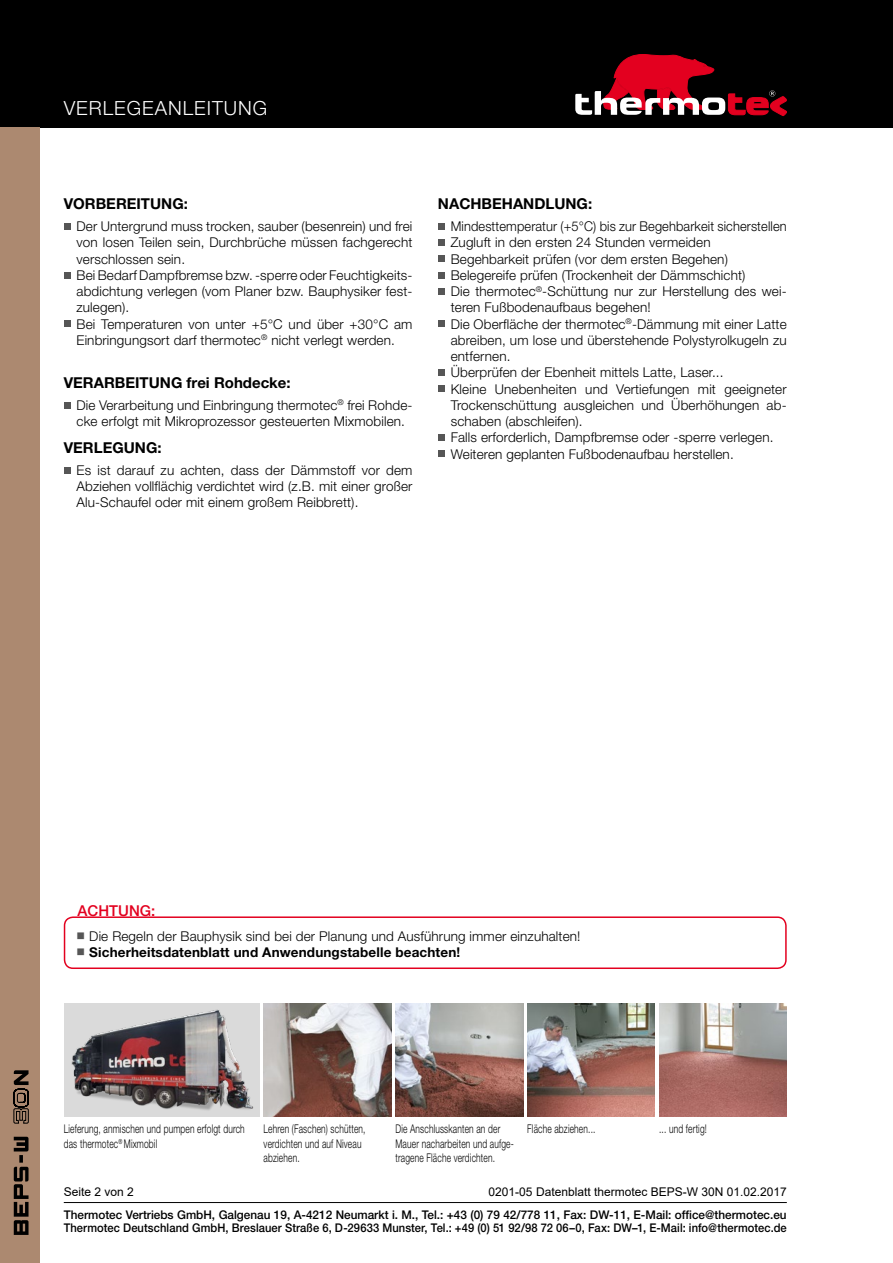
<style>
.page{position:relative;width:893px;height:1263px;background:#fff}
.page>*{position:absolute;margin:0;border:0;box-sizing:border-box;transform-origin:0 0}
.t1{font:300 19.5px "Helvetica Neue LT Pro";letter-spacing:.05em;color:#fff}
.t2{font:700 15px "Helvetica Neue LT Pro";color:#000}
.t3{font:500 15px "Helvetica Neue LT Pro";color:#e3001f}
.t4{font:300 13.5px/16.2px "Helvetica Neue LT Pro";letter-spacing:.01em;color:#000}
.t5{font:300 13.5px/16.2px "Helvetica Neue LT Pro";letter-spacing:.01em;color:#000;scale:.95 1}
.t6{font:700 13.5px "Helvetica Neue LT Pro";letter-spacing:.01em;color:#000}
.t7{font:500 12px/13.5px "Helvetica Neue LT Pro";color:#000}
.t8{font:300 12px/14.4px "Helvetica Neue LT Pro";letter-spacing:.02em;color:#000;scale:.7 1}
.t9{font:12px "Arial";color:#000}
</style>
<div class="page">
<div style="left:0;top:0;width:893px;height:128px;background:#000"></div>
<svg style="left:575px;top:54px;width:212px;height:62px"></svg>
<div style="left:0;top:128px;width:39px;height:1135px;background:#ac8970"></div>
<svg style="left:14px;top:1137px;width:15px;height:98px"></svg>
<svg style="left:13px;top:1070px;width:16px;height:54px"></svg>
<div style="left:64px;top:223px;width:6px;height:7px;background:#565656"></div>
<svg style="left:64px;top:272px;width:6px;height:6px"></svg>
<div style="left:64px;top:320px;width:6px;height:7px;background:#565656"></div>
<svg style="left:64px;top:402px;width:6px;height:6px"></svg>
<svg style="left:64px;top:467px;width:6px;height:6px"></svg>
<div style="left:438px;top:223px;width:7px;height:7px;background:#565656"></div>
<div style="left:438px;top:239px;width:7px;height:7px;background:#565656"></div>
<div style="left:438px;top:256px;width:7px;height:6px;background:#565656"></div>
<div style="left:438px;top:272px;width:7px;height:6px;background:#565656"></div>
<div style="left:438px;top:288px;width:7px;height:7px;background:#565656"></div>
<div style="left:438px;top:320px;width:7px;height:7px;background:#565656"></div>
<div style="left:438px;top:369px;width:7px;height:7px;background:#565656"></div>
<div style="left:438px;top:385px;width:7px;height:7px;background:#565656"></div>
<div style="left:438px;top:434px;width:7px;height:7px;background:#565656"></div>
<div style="left:438px;top:450px;width:7px;height:7px;background:#565656"></div>
<img style="left:264px;top:1003px;width:127px;height:114px">
<img style="left:395px;top:1003px;width:128px;height:114px">
<div style="left:64px;top:1003px;width:195px;height:114px;background:#dadada"></div>
<img style="left:71px;top:1009px;width:183px;height:101px">
<img style="left:527px;top:1003px;width:128px;height:114px">
<img style="left:659px;top:1003px;width:128px;height:114px">
<div style="left:64px;top:916px;width:723px;height:53px;border:2px solid #e3001f;border-radius:9px"></div>
<hr style="left:64px;top:1202px;width:723px;height:1px;background:#000">
<h1 class="t1" style="left:64px;top:96px;width:205px">VERLEGEANLEITUNG</h1>
<p class="t2" style="left:64px;top:195px;width:126px">VORBEREITUNG:</p>
<p class="t4" style="left:77px;top:218px;width:337px">Der Untergrund muss trocken, sauber (besenrein) und frei von losen Teilen sein, Durchbrüche müssen fachgerecht verschlossen sein.<br>Bei Bedarf Dampfbremse bzw. -sperre oder Feuchtigkeits&shy;abdichtung verlegen (vom Planer bzw. Bauphysiker fest&shy;zulegen).<br>Bei Temperaturen von unter +5°C und über +30°C am Einbringungsort darf thermotec<sup>®</sup> nicht verlegt werden.</p>
<p class="t2" style="left:64px;top:374px;width:228px">VERARBEITUNG frei Rohdecke:</p>
<p class="t4" style="left:77px;top:397px;width:337px">Die Verarbeitung und Einbringung thermotec<sup>®</sup> frei Rohde&shy;cke erfolgt mit Mikroprozessor gesteuerten Mixmobilen.</p>
<p class="t2" style="left:64px;top:439px;width:99px">VERLEGUNG:</p>
<p class="t4" style="left:77px;top:462px;width:337px;text-align:justify">Es ist darauf zu achten, dass der Dämmstoff vor dem Abziehen vollflächig verdichtet wird (z.B. mit einer großer Alu-Schaufel oder mit einem großem Reibbrett).</p>
<p class="t2" style="left:438px;top:195px;width:156px">NACHBEHANDLUNG:</p>
<p class="t5" style="left:451px;top:218px;width:355px">Mindesttemperatur (+5°C) bis zur Begehbarkeit sicherstellen Zugluft in den ersten 24 Stunden vermeiden Begehbarkeit prüfen (vor dem ersten Begehen)<br>Belegereife prüfen (Trockenheit der Dämmschicht)<br>Die thermotec<sup>®</sup>-Schüttung nur zur Herstellung des wei&shy;teren Fußbodenaufbaus begehen!<br>Die Oberfläche der thermotec<sup>®</sup>-Dämmung mit einer Latte abreiben, um lose und überstehende Polystyrolkugeln zu entfernen.<br>Überprüfen der Ebenheit mittels Latte, Laser...<br>Kleine Unebenheiten und Vertiefungen mit geeigneter Trockenschüttung ausgleichen und Überhöhungen ab&shy;schaben (abschleifen).<br>Falls erforderlich, Dampfbremse oder -sperre verlegen.<br>Weiteren geplanten Fußbodenaufbau herstellen.</p>
<p class="t3" style="left:78px;top:902px;width:79px">ACHTUNG:</p>
<p class="t4" style="left:89px;top:927px;width:493px">Die Regeln der Bauphysik sind bei der Planung und Ausführung immer einzuhalten!</p>
<p class="t6" style="left:89px;top:944px;width:372px">Sicherheitsdatenblatt und Anwendungstabelle beachten!</p>
<p class="t8" style="left:64px;top:1121px;width:260px">Lieferung, anmischen und pumpen erfolgt durch das thermotec<sup>®</sup> Mixmobil</p>
<p class="t8" style="left:264px;top:1121px;width:147px">Lehren (Faschen) schütten, verdichten und auf Niveau abziehen.</p>
<p class="t8" style="left:395px;top:1121px;width:171px">Die Anschlusskanten an der<br>Mauer nacharbeiten und aufge&shy;tragene Fläche verdichten.</p>
<p class="t8" style="left:527px;top:1121px;width:99px">Fläche abziehen...</p>
<p class="t8" style="left:659px;top:1121px;width:70px">... und fertig!</p>
<p class="t9" style="left:64px;top:1183px;width:72px">Seite 2 von 2</p>
<p class="t9" style="left:489px;top:1183px;width:300px">0201-05 Datenblatt thermotec BEPS-W 30N 01.02.2017</p>
<p class="t7" style="left:64px;top:1208px;width:724px">Thermotec Vertriebs GmbH, Galgenau 19, A-4212 Neumarkt i. M., Tel.: +43 (0) 79 42/778 11, Fax: DW-11, E-Mail: office@thermotec.eu<br>Thermotec Deutschland GmbH, Breslauer Straße 6, D-29633 Munster, Tel.: +49 (0) 51 92/98 72 06–0, Fax: DW–1, E-Mail: info@thermotec.de</p>
</div>
